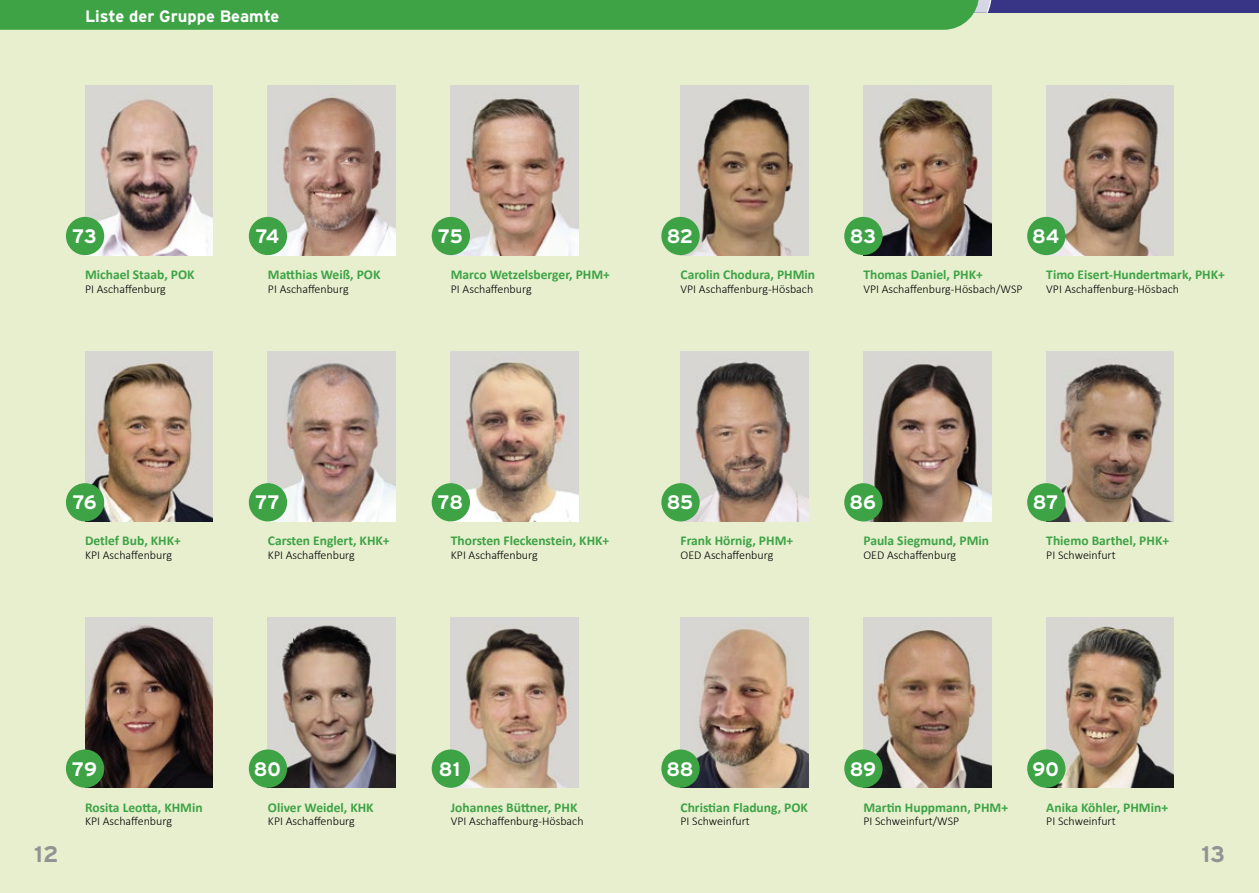
<style>
.page{position:relative;width:1259px;height:893px;background:#e7efcf}
.page>*{position:absolute;margin:0;border:0;box-sizing:border-box;transform-origin:0 0}
.t1{font:700 22.5px "Interstate";color:#939393}
.t2{font:700 19.5px "Interstate";letter-spacing:-.01em;color:#fff}
.t3{font:700 16.5px "Interstate";color:#fff}
.t4{font:700 13.5px "Calibri";color:#3da345}
.t5{font:300 12px "Calibri";color:#000}
</style>
<div class="page">
<img style="left:680px;top:618px;width:128px;height:170px">
<img style="left:863px;top:618px;width:128px;height:170px">
<img style="left:1046px;top:618px;width:128px;height:170px">
<img style="left:680px;top:351px;width:128px;height:170px">
<img style="left:863px;top:351px;width:128px;height:170px">
<img style="left:1046px;top:351px;width:128px;height:170px">
<img style="left:863px;top:85px;width:128px;height:170px">
<img style="left:1046px;top:85px;width:128px;height:170px">
<img style="left:451px;top:618px;width:127px;height:170px">
<img style="left:268px;top:618px;width:127px;height:170px">
<img style="left:85px;top:351px;width:128px;height:170px">
<img style="left:451px;top:351px;width:127px;height:170px">
<img style="left:85px;top:618px;width:128px;height:170px">
<img style="left:268px;top:85px;width:127px;height:170px">
<img style="left:85px;top:85px;width:128px;height:170px">
<img style="left:451px;top:85px;width:127px;height:170px">
<div style="left:66px;top:217px;width:38px;height:38px;background:#3da345;border-radius:50%"></div>
<div style="left:249px;top:217px;width:38px;height:38px;background:#3da345;border-radius:50%"></div>
<div style="left:432px;top:217px;width:38px;height:38px;background:#3da345;border-radius:50%"></div>
<div style="left:66px;top:483px;width:38px;height:38px;background:#3da345;border-radius:50%"></div>
<img style="left:268px;top:351px;width:127px;height:170px">
<div style="left:249px;top:483px;width:38px;height:38px;background:#3da345;border-radius:50%"></div>
<div style="left:432px;top:483px;width:38px;height:38px;background:#3da345;border-radius:50%"></div>
<div style="left:66px;top:749px;width:38px;height:39px;background:#3da345;border-radius:50%"></div>
<div style="left:249px;top:749px;width:38px;height:39px;background:#3da345;border-radius:50%"></div>
<div style="left:432px;top:749px;width:38px;height:39px;background:#3da345;border-radius:50%"></div>
<img style="left:680px;top:85px;width:128px;height:170px">
<div style="left:661px;top:217px;width:38px;height:38px;background:#3da345;border-radius:50%"></div>
<div style="left:844px;top:217px;width:38px;height:38px;background:#3da345;border-radius:50%"></div>
<div style="left:1027px;top:217px;width:38px;height:38px;background:#3da345;border-radius:50%"></div>
<div style="left:661px;top:483px;width:38px;height:38px;background:#3da345;border-radius:50%"></div>
<div style="left:844px;top:483px;width:38px;height:38px;background:#3da345;border-radius:50%"></div>
<div style="left:1027px;top:483px;width:38px;height:38px;background:#3da345;border-radius:50%"></div>
<div style="left:661px;top:749px;width:38px;height:39px;background:#3da345;border-radius:50%"></div>
<div style="left:844px;top:749px;width:38px;height:39px;background:#3da345;border-radius:50%"></div>
<div style="left:1027px;top:749px;width:38px;height:39px;background:#3da345;border-radius:50%"></div>
<div style="left:959px;top:0;width:300px;height:13px;background:#393586"></div>
<div style="left:0;top:0;width:992px;height:30px;background:#3da345"></div>
<p class="t3" style="left:85px;top:7px;width:196px">Liste der Gruppe Beamte</p>
<h2 class="t2" style="left:72px;top:225px;width:26px">73</h2>
<h2 class="t2" style="left:255px;top:225px;width:26px">74</h2>
<p class="t4" style="left:268px;top:266px;width:114px">Matthias Weiß, POK</p>
<p class="t5" style="left:268px;top:281px;width:82px">PI Aschaffenburg</p>
<p class="t4" style="left:85px;top:266px;width:111px">Michael Staab, POK</p>
<p class="t5" style="left:85px;top:281px;width:82px">PI Aschaffenburg</p>
<h2 class="t2" style="left:438px;top:225px;width:26px">75</h2>
<p class="t4" style="left:451px;top:266px;width:161px">Marco Wetzelsberger, PHM+</p>
<p class="t5" style="left:451px;top:281px;width:82px">PI Aschaffenburg</p>
<h2 class="t2" style="left:667px;top:225px;width:28px">82</h2>
<h2 class="t2" style="left:849px;top:225px;width:28px">83</h2>
<p class="t4" style="left:863px;top:266px;width:121px">Thomas Daniel, PHK+</p>
<p class="t5" style="left:863px;top:281px;width:161px">VPI Aschaffenburg-Hösbach/WSP</p>
<p class="t4" style="left:680px;top:266px;width:136px">Carolin Chodura, PHMin</p>
<p class="t5" style="left:680px;top:281px;width:134px">VPI Aschaffenburg-Hösbach</p>
<h2 class="t2" style="left:1032px;top:225px;width:29px">84</h2>
<p class="t4" style="left:1046px;top:266px;width:180px">Timo Eisert-Hundertmark, PHK+</p>
<p class="t5" style="left:1046px;top:281px;width:134px">VPI Aschaffenburg-Hösbach</p>
<h2 class="t2" style="left:72px;top:492px;width:26px">76</h2>
<h2 class="t2" style="left:255px;top:492px;width:26px">77</h2>
<p class="t4" style="left:268px;top:532px;width:123px">Carsten Englert, KHK+</p>
<p class="t5" style="left:268px;top:547px;width:88px">KPI Aschaffenburg</p>
<p class="t4" style="left:85px;top:532px;width:97px">Detlef Bub, KHK+</p>
<p class="t5" style="left:85px;top:547px;width:88px">KPI Aschaffenburg</p>
<h2 class="t2" style="left:437px;top:492px;width:27px">78</h2>
<p class="t4" style="left:451px;top:532px;width:160px">Thorsten Fleckenstein, KHK+</p>
<p class="t5" style="left:451px;top:547px;width:88px">KPI Aschaffenburg</p>
<h2 class="t2" style="left:667px;top:492px;width:28px">85</h2>
<h2 class="t2" style="left:849px;top:492px;width:28px">86</h2>
<p class="t4" style="left:863px;top:532px;width:127px">Paula Siegmund, PMin</p>
<p class="t5" style="left:863px;top:547px;width:94px">OED Aschaffenburg</p>
<p class="t4" style="left:680px;top:532px;width:114px">Frank Hörnig, PHM+</p>
<p class="t5" style="left:680px;top:547px;width:94px">OED Aschaffenburg</p>
<h2 class="t2" style="left:1033px;top:492px;width:27px">87</h2>
<p class="t4" style="left:1046px;top:532px;width:124px">Thiemo Barthel, PHK+</p>
<p class="t5" style="left:1046px;top:547px;width:71px">PI Schweinfurt</p>
<h2 class="t2" style="left:72px;top:758px;width:27px">79</h2>
<h2 class="t2" style="left:254px;top:758px;width:28px">80</h2>
<p class="t4" style="left:268px;top:799px;width:107px">Oliver Weidel, KHK</p>
<p class="t5" style="left:268px;top:814px;width:88px">KPI Aschaffenburg</p>
<p class="t4" style="left:85px;top:799px;width:119px">Rosita Leotta, KHMin</p>
<p class="t5" style="left:85px;top:814px;width:88px">KPI Aschaffenburg</p>
<h2 class="t2" style="left:439px;top:758px;width:23px">81</h2>
<p class="t4" style="left:451px;top:799px;width:128px">Johannes Büttner, PHK</p>
<p class="t5" style="left:451px;top:814px;width:134px">VPI Aschaffenburg-Hösbach</p>
<h2 class="t2" style="left:666px;top:758px;width:29px">88</h2>
<h2 class="t2" style="left:849px;top:758px;width:28px">89</h2>
<p class="t4" style="left:863px;top:799px;width:146px">Martin Huppmann, PHM+</p>
<p class="t5" style="left:863px;top:814px;width:97px">PI Schweinfurt/WSP</p>
<p class="t4" style="left:680px;top:799px;width:129px">Christian Fladung, POK</p>
<p class="t5" style="left:680px;top:814px;width:71px">PI Schweinfurt</p>
<h2 class="t2" style="left:1032px;top:758px;width:28px">90</h2>
<p class="t4" style="left:1046px;top:799px;width:123px">Anika Köhler, PHMin+</p>
<p class="t5" style="left:1046px;top:814px;width:71px">PI Schweinfurt</p>
<h1 class="t1" style="left:34px;top:842px;width:26px">12</h1>
<h1 class="t1" style="left:1201px;top:842px;width:25px">13</h1>
</div>
